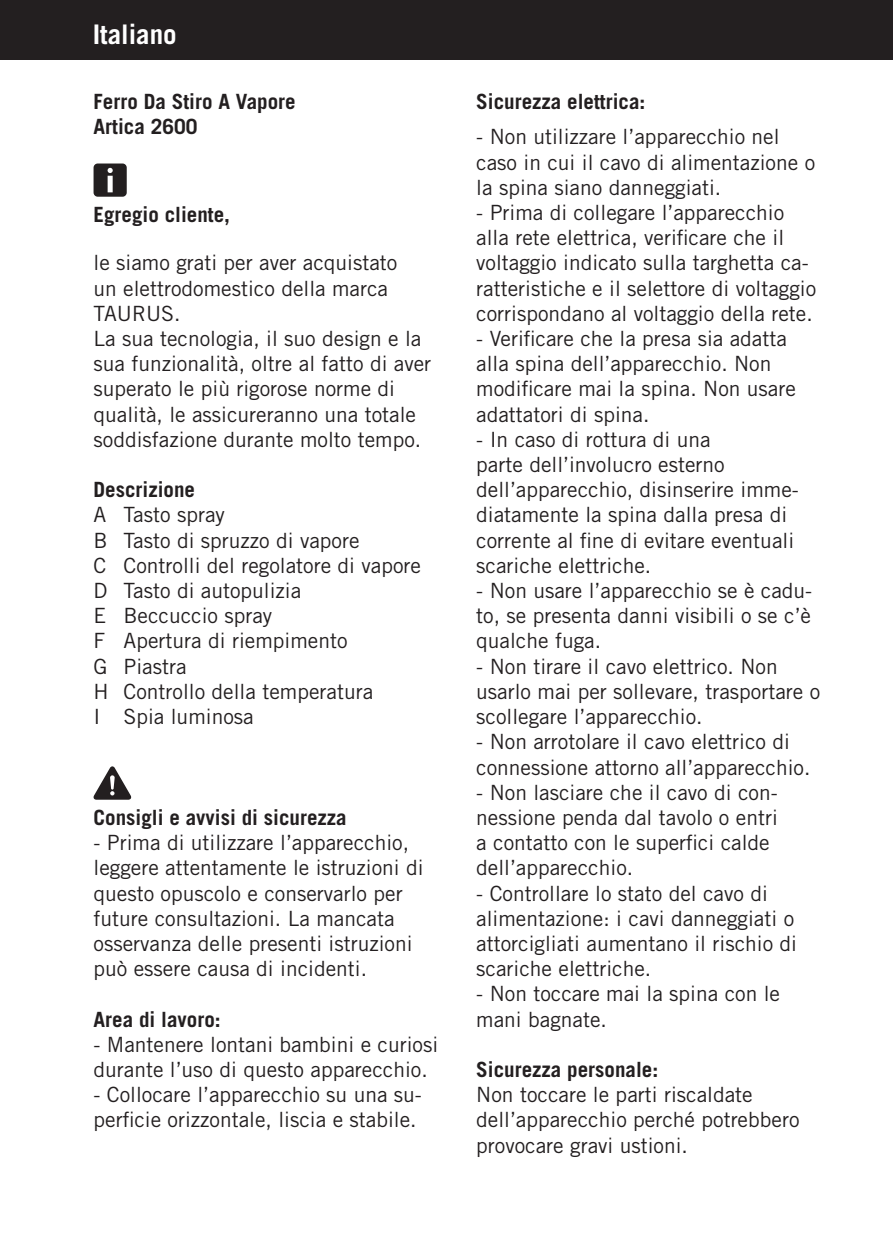
<style>
.page{position:relative;width:893px;height:1259px;background:#fff}
.page>*{position:absolute;margin:0;border:0;box-sizing:border-box;transform-origin:0 0}
.t1{font:700 27px "Trade Gothic LT Std";color:#fff}
.t2{font:21px/25.2px "Trade Gothic LT Std";color:#231f20}
.t3{font:700 21px/25.2px "Trade Gothic LT Std";color:#231f20}
</style>
<div class="page">
<div style="left:0;top:0;width:893px;height:60px;background:#231f20"></div>
<div style="left:94px;top:163px;width:33px;height:34px;background:#231f20;border-radius:4px"></div>
<svg style="left:108px;top:168px;width:5px;height:5px"></svg>
<div style="left:108px;top:176px;width:5px;height:16px;background:#fff"></div>
<svg style="left:93px;top:766px;width:38px;height:33px"></svg>
<p class="t1" style="left:93px;top:18px;width:86px">Italiano</p>
<p class="t3" style="left:94px;top:88px;width:204px">Ferro Da Stiro A Vapore<br>Artica 2600</p>
<p class="t3" style="left:94px;top:201px;width:138px">Egregio cliente,</p>
<p class="t2" style="left:94px;top:250px;width:339px">le siamo grati per aver acquistato<br>un elettrodomestico della marca<br>TAURUS.<br>La sua tecnologia, il suo design e la sua funzionalità, oltre al fatto di aver superato le più rigorose norme di qualità, le assicureranno una totale soddisfazione durante molto tempo.</p>
<p class="t3" style="left:94px;top:477px;width:103px">Descrizione</p>
<p class="t2" style="left:94px;top:502px;width:329px">A Tasto spray<br>B Tasto di spruzzo di vapore<br>C Controlli del regolatore di vapore<br>D Tasto di autopulizia<br>E Beccuccio spray<br>F Apertura di riempimento<br>G Piastra<br>H Controllo della temperatura<br>I Spia luminosa</p>
<p class="t3" style="left:94px;top:804px;width:255px">Consigli e avvisi di sicurezza</p>
<p class="t2" style="left:94px;top:830px;width:332px">- Prima di utilizzare l’apparecchio, leggere attentamente le istruzioni di questo opuscolo e conservarlo per future consultazioni. La mancata osservanza delle presenti istruzioni può essere causa di incidenti.</p>
<p class="t3" style="left:94px;top:1006px;width:129px">Area di lavoro:</p>
<p class="t2" style="left:94px;top:1031px;width:346px">- Mantenere lontani bambini e curiosi durante l’uso di questo apparecchio.</p>
<p class="t2" style="left:94px;top:1082px;width:330px">- Collocare l’apparecchio su una su&shy;perficie orizzontale, liscia e stabile.</p>
<p class="t3" style="left:476px;top:88px;width:171px">Sicurezza elettrica:</p>
<p class="t2" style="left:476px;top:124px;width:340px">- Non utilizzare l’apparecchio nel caso in cui il cavo di alimentazione o la spina siano danneggiati.</p>
<p class="t2" style="left:476px;top:200px;width:341px">- Prima di collegare l’apparecchio alla rete elettrica, verificare che il voltaggio indicato sulla targhetta ca&shy;ratteristiche e il selettore di voltaggio corrispondano al voltaggio della rete.</p>
<p class="t2" style="left:476px;top:326px;width:321px">- Verificare che la presa sia adatta alla spina dell’apparecchio. Non modificare mai la spina. Non usare adattatori di spina.</p>
<p class="t2" style="left:476px;top:426px;width:324px">- In caso di rottura di una<br>parte dell’involucro esterno dell’apparecchio, disinserire imme&shy;diatamente la spina dalla presa di corrente al fine di evitare eventuali scariche elettriche.</p>
<p class="t2" style="left:476px;top:578px;width:337px;text-align:justify">- Non usare l’apparecchio se è cadu&shy;to, se presenta danni visibili o se c’è qualche fuga.</p>
<p class="t2" style="left:476px;top:653px;width:346px">- Non tirare il cavo elettrico. Non usarlo mai per sollevare, trasportare o scollegare l’apparecchio.</p>
<p class="t2" style="left:476px;top:729px;width:336px">- Non arrotolare il cavo elettrico di connessione attorno all’apparecchio.</p>
<p class="t2" style="left:476px;top:779px;width:303px">- Non lasciare che il cavo di con&shy;nessione penda dal tavolo o entri a contatto con le superfici calde dell’apparecchio.</p>
<p class="t2" style="left:476px;top:880px;width:322px">- Controllare lo stato del cavo di alimentazione: i cavi danneggiati o attorcigliati aumentano il rischio di scariche elettriche.</p>
<p class="t2" style="left:476px;top:981px;width:305px">- Non toccare mai la spina con le mani bagnate.</p>
<p class="t3" style="left:476px;top:1056px;width:183px">Sicurezza personale:</p>
<p class="t2" style="left:476px;top:1082px;width:325px">Non toccare le parti riscaldate dell’apparecchio perché potrebbero provocare gravi ustioni.</p>
</div>
